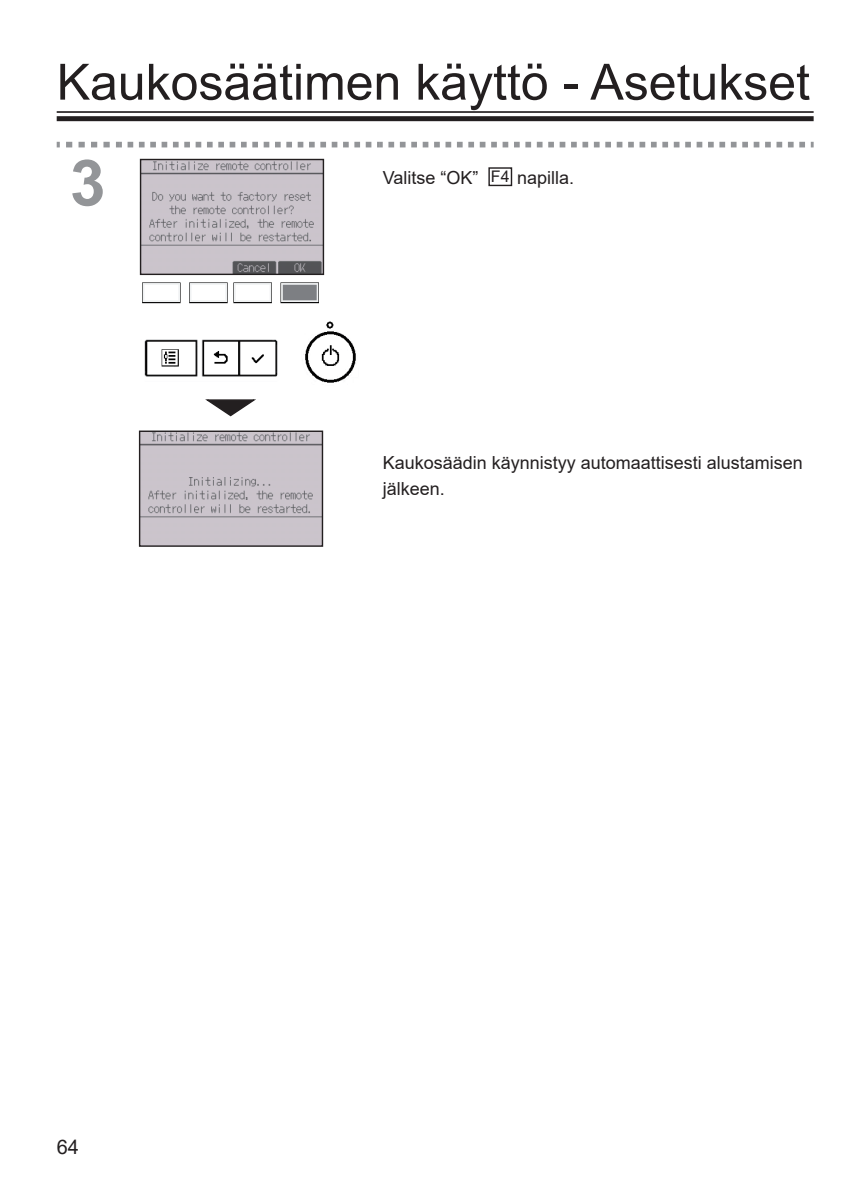
<style>
.page{position:relative;width:842px;height:1191px;background:#fff}
.page>*{position:absolute;margin:0;border:0;box-sizing:border-box;transform-origin:0 0}
.t1{font:700 64px "Arial";color:#939598}
.t2{font:50px "Arial";color:#231f20}
.t3{font:26px "Arial";color:#fff}
.t4{font:20px "Arial";color:#231f20}
.t5{font:18px/26px "Arial";color:#231f20}
.s1{font-size:16px}
</style>
<div class="page">
<hr style="left:57px;top:111px;width:757px;height:2px;background:#231f20">
<div style="left:57px;top:116px;width:757px;height:5px;background:#231f20"></div>
<svg style="left:57px;top:142px;width:3px;height:5px"></svg>
<svg style="left:66px;top:142px;width:56px;height:5px"></svg>
<svg style="left:128px;top:142px;width:686px;height:5px"></svg>
<img style="left:142px;top:161px;width:180px;height:112px">
<div style="left:140px;top:159px;width:184px;height:116px;border:1px solid #231f20"></div>
<img style="left:142px;top:282px;width:214px;height:101px">
<div style="left:488px;top:167px;width:24px;height:19px;border:1px solid #231f20"></div>
<img style="left:141px;top:432px;width:180px;height:113px">
<div style="left:139px;top:430px;width:184px;height:117px;border:1px solid #231f20"></div>
<svg style="left:205px;top:399px;width:51px;height:18px"></svg>
<h2 class="t2" style="left:57px;top:48px;width:755px">Kaukosäätimen käyttö - Asetukset</h2>
<h3 class="t3" style="left:65px;top:141px;width:81px">@@@</h3>
<h1 class="t1" style="left:70px;top:138px;width:37px">3</h1>
<p class="t5" style="left:383px;top:164px;width:193px">Valitse “OK” <span class="s1">F4</span> napilla.</p>
<p class="t4" style="left:57px;top:1133px;width:24px">64</p>
<p class="t5" style="left:383px;top:450px;width:422px">Kaukosäädin käynnistyy automaattisesti alustamisen jälkeen.</p>
</div>
